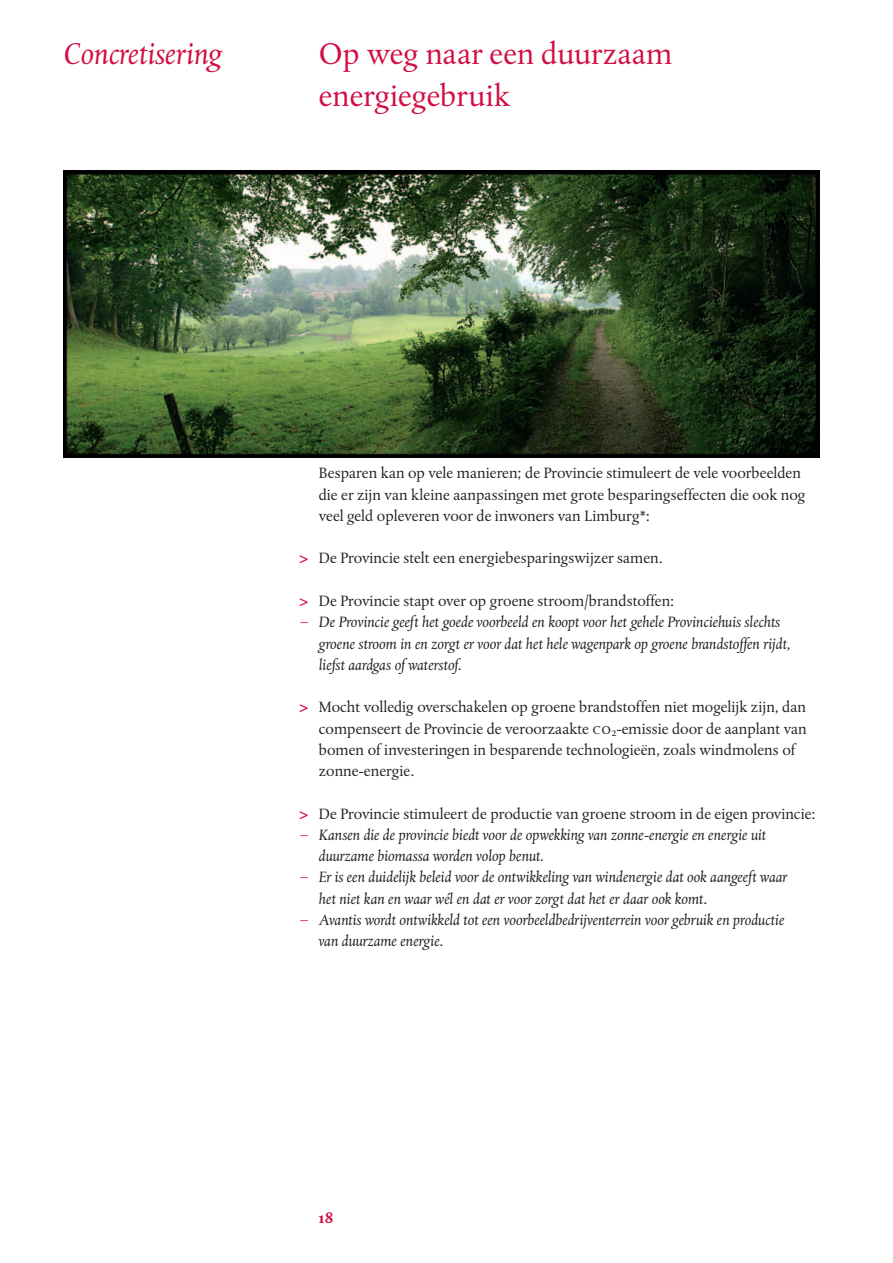
<style>
.page{position:relative;width:893px;height:1263px;background:#fff}
.page>*{position:absolute;margin:0;border:0;box-sizing:border-box;transform-origin:0 0}
.t1{font:31.5px/42.5px "DTL Albertina ST";color:#d20d44}
.t2{font:italic 31.5px "DTL Albertina ST";color:#d20d44}
.t3{font:15.75px/21.3px "DTL Albertina ST";color:#231f20}
.t4{font:italic 15.75px/21.3px "DTL Albertina ST";color:#231f20}
.t5{font:700 15.75px "DTL Albertina ST";color:#d20d44}
.s1{font-weight:700;color:#d20d44}
.s2{color:#d20d44}
.s3{font-family:"DTL Albertina T Caps"}
</style>
<div class="page">
<img style="left:64px;top:170px;width:755px;height:287px">
<h1 class="t2" style="left:64px;top:40px;width:160px">Concretisering</h1>
<h1 class="t1" style="left:319px;top:34px;width:355px">Op weg naar een duurzaam energiegebruik</h1>
<p class="t3" style="left:319px;top:464px;width:488px">Besparen kan op vele manieren; de Provincie stimuleert de vele voorbeelden die er zijn van kleine aanpassingen met grote besparingseffecten die ook nog veel geld opleveren voor de inwoners van Limburg*:</p>
<p class="t3" style="left:299px;top:549px;width:364px"><span class="s1">&gt;</span> De Provincie stelt een energiebesparingswijzer samen.</p>
<p class="t3" style="left:299px;top:591px;width:376px"><span class="s1">&gt;</span> De Provincie stapt over op groene stroom/brandstoffen:</p>
<p class="t4" style="left:319px;top:613px;width:473px;text-indent:-19px"><span class="s2">–</span> De Provincie geeft het goede voorbeeld en koopt voor het gehele Provinciehuis slechts groene stroom in en zorgt er voor dat het hele wagenpark op groene brandstoffen rijdt, liefst aardgas of waterstof.</p>
<p class="t3" style="left:319px;top:697px;width:489px;text-indent:-19px"><span class="s1">&gt;</span> Mocht volledig overschakelen op groene brandstoffen niet mogelijk zijn, dan compenseert de Provincie de veroorzaakte <span class="s3">co</span><sub>2</sub>-emissie door de aanplant van bomen of investeringen in besparende technologieën, zoals windmolens of zonne-energie.</p>
<p class="t3" style="left:299px;top:804px;width:517px"><span class="s1">&gt;</span> De Provincie stimuleert de productie van groene stroom in de eigen provincie:</p>
<p class="t4" style="left:319px;top:826px;width:449px;text-indent:-19px"><span class="s2">–</span> Kansen die de provincie biedt voor de opwekking van zonne-energie en energie uit duurzame biomassa worden volop benut.</p>
<p class="t4" style="left:319px;top:868px;width:470px;text-indent:-19px"><span class="s2">–</span> Er is een duidelijk beleid voor de ontwikkeling van windenergie dat ook aangeeft waar het niet kan en waar wél en dat er voor zorgt dat het er daar ook komt.</p>
<p class="t4" style="left:319px;top:911px;width:467px;text-indent:-19px"><span class="s2">–</span> Avantis wordt ontwikkeld tot een voorbeeldbedrijventerrein voor gebruik en productie van duurzame energie.</p>
<p class="t5" style="left:319px;top:1210px;width:16px">18</p>
</div>
